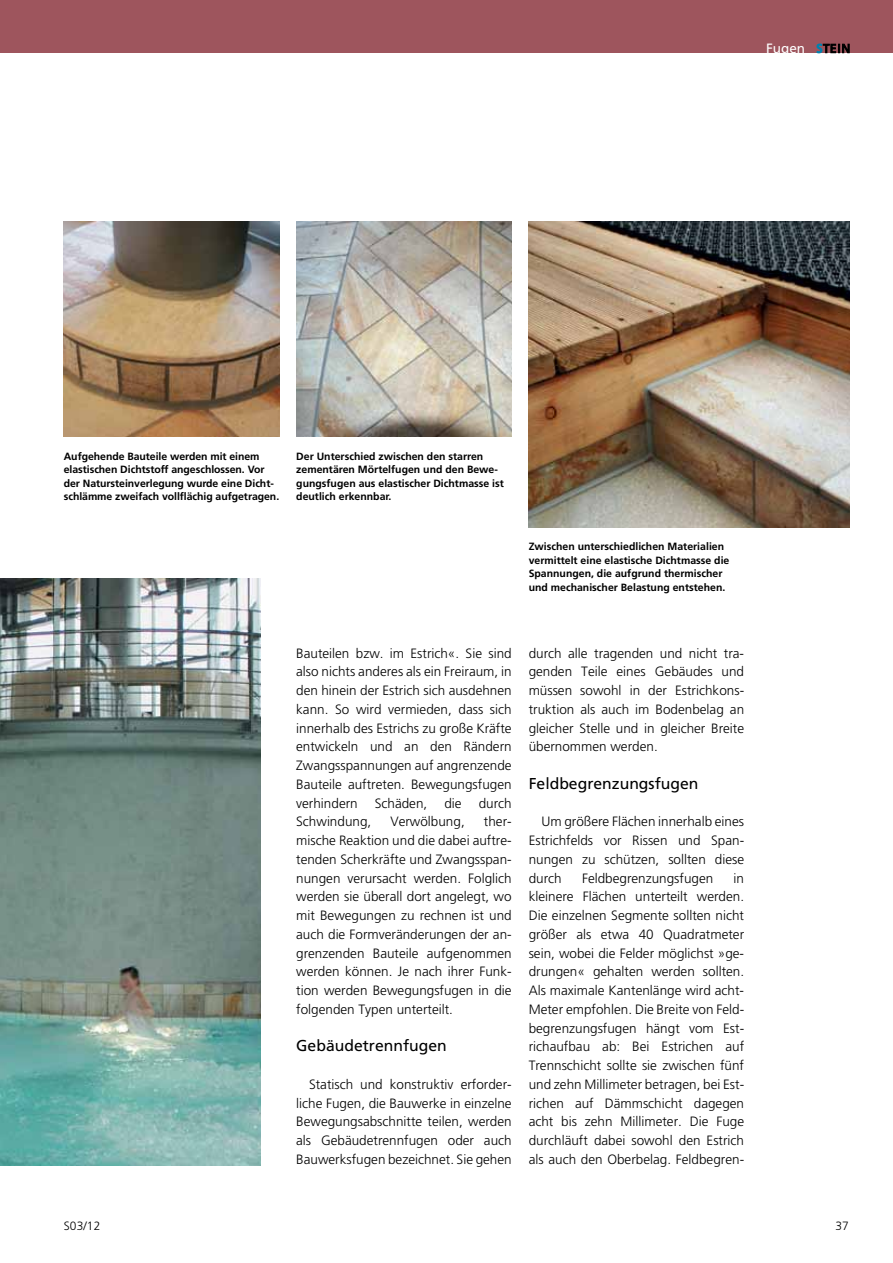
<style>
.page{position:relative;width:893px;height:1263px;background:#fff}
.page>*{position:absolute;margin:0;border:0;box-sizing:border-box;transform-origin:0 0}
.t1{font:15.75px "Frutiger";color:#000}
.t2{font:300 13.5px/18.8px "Frutiger";color:#000;text-align:justify}
.t3{font:13.5px "Frutiger";color:#fff}
.t4{font:300 12px "Frutiger";letter-spacing:.01em;color:#000}
.t5{font:700 10.5px/13.5px "Frutiger";color:#000}
</style>
<div class="page">
<div style="left:0;top:0;width:893px;height:53px;background:#9e555d"></div>
<svg style="left:817px;top:44px;width:32px;height:9px"></svg>
<img style="left:0;top:578px;width:261px;height:587px">
<img style="left:64px;top:221px;width:215px;height:215px">
<img style="left:529px;top:221px;width:321px;height:306px">
<img style="left:296px;top:221px;width:216px;height:215px">
<p class="t3" style="left:766px;top:40px;width:41px">Fugen</p>
<p class="t5" style="left:64px;top:449px;width:217px">Aufgehende Bauteile werden mit einem elastischen Dichtstoff angeschlossen. Vor der Natursteinverlegung wurde eine Dicht&shy;schlämme zweifach vollflächig aufgetragen.</p>
<p class="t5" style="left:296px;top:449px;width:209px">Der Unterschied zwischen den starren zementären Mörtelfugen und den Bewe&shy;gungsfugen aus elastischer Dichtmasse ist deutlich erkennbar.</p>
<p class="t5" style="left:529px;top:540px;width:202px">Zwischen unterschiedlichen Materialien vermittelt eine elastische Dichtmasse die Spannungen, die aufgrund thermischer und mechanischer Belastung entstehen.</p>
<p class="t2" style="left:296px;top:643px;width:217px">Bauteilen bzw. im Estrich«. Sie sind also nichts anderes als ein Freiraum, in den hinein der Estrich sich ausdehnen kann. So wird vermieden, dass sich innerhalb des Estrichs zu große Kräfte entwickeln und an den Rändern Zwangsspannungen auf angrenzende Bauteile auftreten. Bewegungsfugen verhindern</p>
<p class="t2" style="left:375px;top:793px;width:54px">Schäden,</p>
<p class="t2" style="left:444px;top:793px;width:19px">die</p>
<p class="t2" style="left:479px;top:793px;width:35px">durch</p>
<p class="t2" style="left:296px;top:812px;width:217px;text-indent:188px">ther&shy;mische Reaktion und die dabei auftre&shy;tenden Scherkräfte und Zwangsspan&shy;nungen verursacht werden. Folglich werden sie überall dort angelegt, wo mit Bewegungen zu rechnen ist und auch die Formveränderungen der an&shy;grenzenden Bauteile aufgenommen werden können. Je nach ihrer Funk&shy;tion werden Bewegungsfugen in die folgenden Typen unterteilt.</p>
<p class="t1" style="left:296px;top:1036px;width:152px">Gebäudetrennfugen</p>
<p class="t2" style="left:296px;top:1075px;width:217px;text-indent:13px">Statisch und konstruktiv erforder&shy;liche Fugen, die Bauwerke in einzelne Bewegungsabschnitte teilen, werden als Gebäudetrennfugen oder auch Bauwerksfugen bezeichnet. Sie gehen</p>
<p class="t2" style="left:296px;top:812px;width:77px">Schwindung,</p>
<p class="t2" style="left:390px;top:812px;width:76px">Verwölbung,</p>
<p class="t2" style="left:529px;top:643px;width:217px">durch alle tragenden und nicht tra&shy;genden Teile eines Gebäudes und müssen sowohl in der Estrichkons&shy;truktion als auch im Bodenbelag an gleicher Stelle und in gleicher Breite übernommen werden.</p>
<p class="t1" style="left:529px;top:774px;width:171px">Feldbegrenzungsfugen</p>
<p class="t2" style="left:529px;top:812px;width:217px;text-indent:13px">Um größere Flächen innerhalb eines Estrichfelds vor Rissen und Span&shy;nungen zu schützen, sollten diese durch</p>
<p class="t2" style="left:582px;top:868px;width:133px">Feldbegrenzungsfugen</p>
<p class="t2" style="left:529px;top:868px;width:217px;text-indent:205px">in kleinere Flächen unterteilt werden.<br>Die einzelnen Segmente sollten nicht größer als etwa 40 Quadratmeter sein, wobei die Felder möglichst »ge&shy;drungen« gehalten werden sollten.<br>Als maximale Kantenlänge wird acht-Meter empfohlen. Die Breite von Feld&shy;begrenzungsfugen hängt vom Est&shy;richaufbau ab: Bei Estrichen auf Trennschicht sollte sie zwischen fünf und zehn Millimeter betragen, bei Est&shy;richen auf Dämmschicht dagegen acht bis zehn Millimeter. Die Fuge durchläuft dabei sowohl den Estrich als auch den Oberbelag. Feldbegren-</p>
<p class="t4" style="left:64px;top:1219px;width:38px">S03/12</p>
<p class="t4" style="left:835px;top:1219px;width:15px">37</p>
</div>
